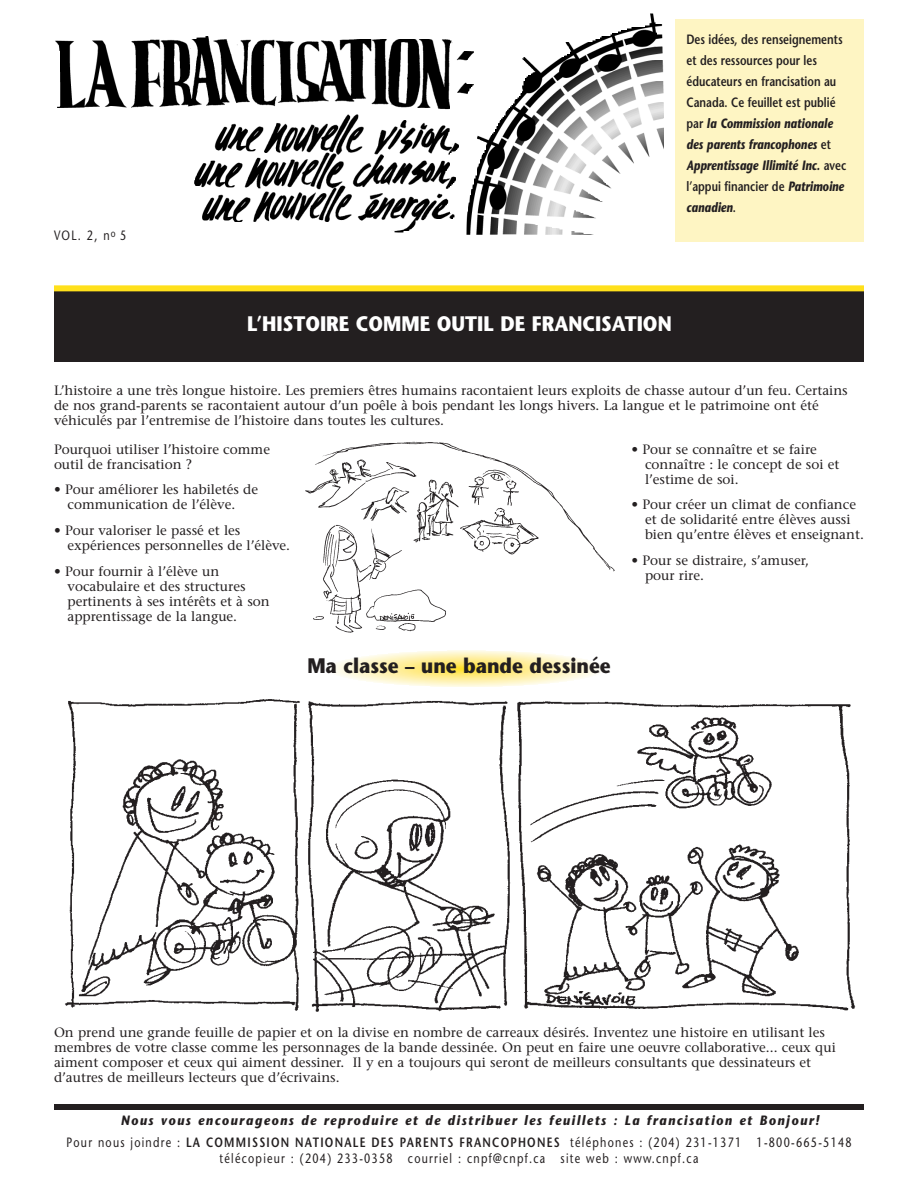
<style>
.page{position:relative;width:918px;height:1188px;background:#fff}
.page>*{position:absolute;margin:0;border:0;box-sizing:border-box;transform-origin:0 0}
.t1{font:700 21px "Stone Sans";color:#fff;scale:.9 1}
.t2{font:700 21px "Stone Sans";color:#231f20;scale:.9 1}
.t3{font:13.5px/15px "Stone Serif";color:#231f20}
.t4{font:600 13.5px/21px "Stone Sans";color:#231f20;scale:.8 1}
.t5{font:italic 700 13.5px/21.6px "Stone Sans";letter-spacing:.125em;color:#231f20;scale:.9 1}
.t6{font:13.5px "Stone Sans";letter-spacing:.115em;color:#231f20;scale:.8 1}
.s1{font-weight:700;font-style:italic}
.s2{font-weight:400;font-style:normal}
.s3{font-weight:600;font-style:normal}
</style>
<div class="page">
<div style="left:54px;top:287px;width:810px;height:75px;background:#231f20"></div>
<div style="left:54px;top:285px;width:810px;height:6px;background:#ffe01b"></div>
<div style="left:54px;top:1104px;width:810px;height:6px;background:#231f20"></div>
<div style="left:675px;top:20px;width:189px;height:222px;background:#fef5c3"></div>
<img style="left:305px;top:441px;width:310px;height:192px">
<img style="left:55px;top:36px;width:411px;height:196px">
<img style="left:466px;top:14px;width:198px;height:221px">
<svg style="left:333px;top:651px;width:267px;height:36px"></svg>
<img style="left:65px;top:699px;width:791px;height:313px">
<p class="t6" style="left:54px;top:230px;width:92px">VOL. 2, n<sup>o</sup> 5</p>
<p class="t4" style="left:687px;top:30px;width:201px">Des idées, des renseignements et des ressources pour les éducateurs en francisation au<br>Canada. Ce feuillet est publié par <span class="s1">la Commission nationale des parents francophones</span> et<br><span class="s1">Apprentissage Illimité Inc.</span> avec l’appui financier de <span class="s1">Patrimoine canadien</span>.</p>
<h1 class="t1" style="left:247px;top:315px;width:473px">L’HISTOIRE COMME OUTIL DE FRANCISATION</h1>
<p class="t3" style="left:54px;top:384px;width:795px">L’histoire a une très longue histoire. Les premiers êtres humains racontaient leurs exploits de chasse autour d’un feu. Certains de nos grand-parents se racontaient autour d’un poêle à bois pendant les longs hivers. La langue et le patrimoine ont été véhiculés par l’entremise de l’histoire dans toutes les cultures.</p>
<p class="t3" style="left:54px;top:443px;width:218px">Pourquoi utiliser l’histoire comme outil de francisation ?</p>
<p class="t3" style="left:68px;top:484px;width:192px;text-indent:-14px">• Pour améliorer les habiletés de communication de l’élève.</p>
<p class="t3" style="left:68px;top:524px;width:224px;text-indent:-14px">• Pour valoriser le passé et les expériences personnelles de l’élève.</p>
<p class="t3" style="left:68px;top:565px;width:204px;text-indent:-14px">• Pour fournir à l’élève un vocabulaire et des structures pertinents à ses intérêts et à son apprentissage de la langue.</p>
<h1 class="t2" style="left:307px;top:658px;width:339px">Ma classe – une bande dessinée</h1>
<p class="t3" style="left:645px;top:443px;width:196px;text-indent:-14px">• Pour se connaître et se faire connaître : le concept de soi et l’estime de soi.</p>
<p class="t3" style="left:645px;top:499px;width:220px;text-indent:-14px">• Pour créer un climat de confiance et de solidarité entre élèves aussi bien qu’entre élèves et enseignant.</p>
<p class="t3" style="left:645px;top:554px;width:166px;text-indent:-14px">• Pour se distraire, s’amuser, pour rire.</p>
<p class="t3" style="left:54px;top:1026px;width:783px">On prend une grande feuille de papier et on la divise en nombre de carreaux désirés. Inventez une histoire en utilisant les membres de votre classe comme les personnages de la bande dessinée. On peut en faire une oeuvre collaborative... ceux qui aiment composer et ceux qui aiment dessiner. Il y en a toujours qui seront de meilleurs consultants que dessinateurs et d’autres de meilleurs lecteurs que d’écrivains.</p>
<p class="t5" style="left:67px;top:1111px;width:874px;text-indent:54px">Nous vous encourageons de reproduire et de distribuer les feuillets : La francisation et Bonjour!<br><span class="s2">Pour nous joindre :</span> <span class="s3">LA COMMISSION NATIONALE DES PARENTS FRANCOPHONES</span> <span class="s2">téléphones : (204) 231-1371 1-800-665-5148</span></p>
<p class="t6" style="left:220px;top:1153px;width:600px">télécopieur : (204) 233-0358 courriel : cnpf@cnpf.ca site web : www.cnpf.ca</p>
</div>
